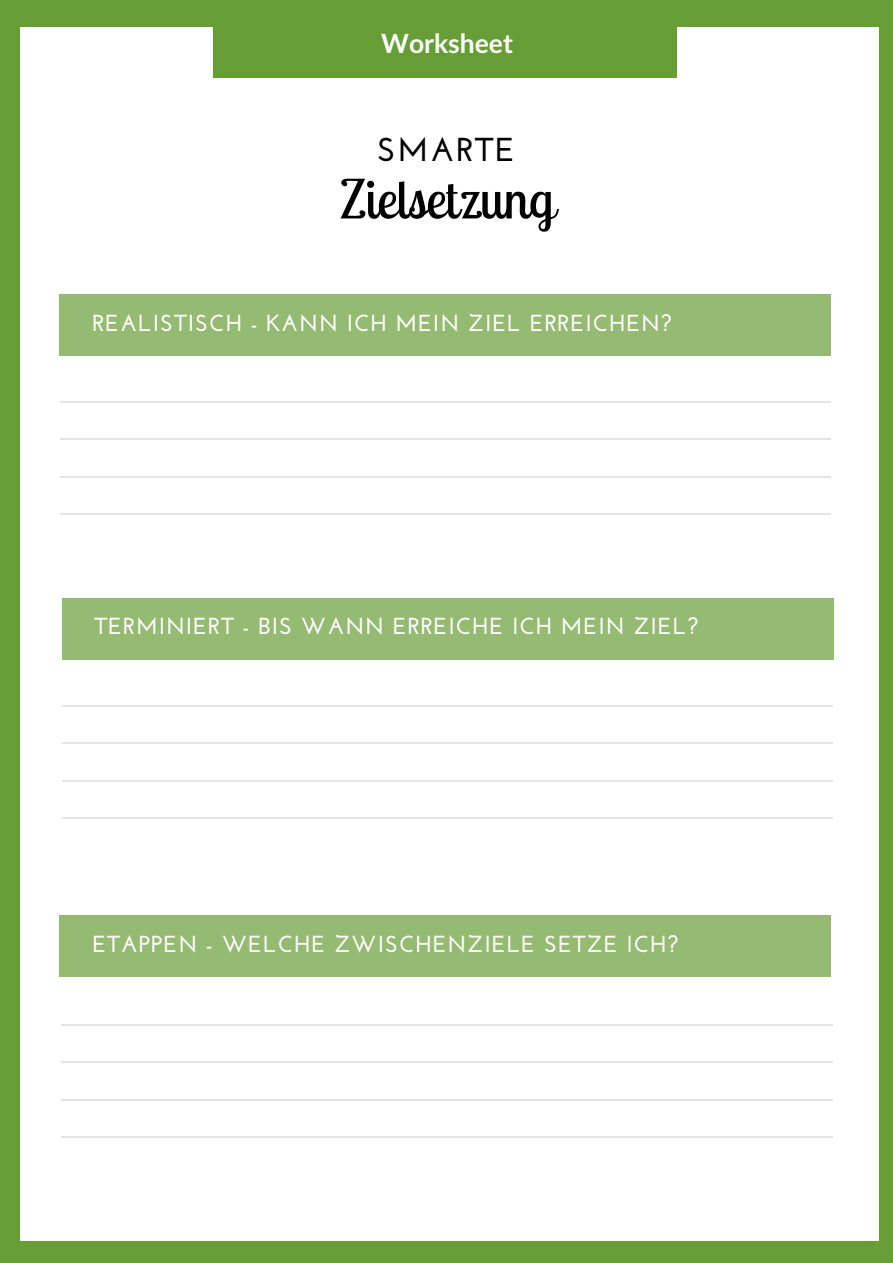
<style>
.page{position:relative;width:893px;height:1263px;background:#679d35}
.page>*{position:absolute;margin:0;border:0;box-sizing:border-box;transform-origin:0 0}
.t1{font:52.95px "Lobster Two";color:#000}
.t2{font:700 33.15px "Josefin Sans";letter-spacing:.05em;color:#000}
.t3{font:700 26.55px "Lato";color:#fff}
.t4{font:700 23.25px "Josefin Sans";letter-spacing:.04em;color:#fff}
</style>
<div class="page">
<div style="left:20px;top:27px;width:858px;height:1214px;background:#fff"></div>
<div style="left:60px;top:294px;width:771px;height:62px;background:#95ba72"></div>
<hr style="left:60px;top:401px;width:49px;height:2px;background:#e4e4e4">
<hr style="left:108px;top:401px;width:133px;height:2px;background:#e4e4e4">
<hr style="left:241px;top:401px;width:133px;height:2px;background:#e4e4e4">
<hr style="left:374px;top:401px;width:132px;height:2px;background:#e4e4e4">
<hr style="left:506px;top:401px;width:133px;height:2px;background:#e4e4e4">
<hr style="left:639px;top:401px;width:133px;height:2px;background:#e4e4e4">
<svg style="left:772px;top:401px;width:10px;height:2px"></svg>
<hr style="left:782px;top:401px;width:48px;height:2px;background:#e4e4e4">
<hr style="left:782px;top:438px;width:48px;height:2px;background:#e4e4e4">
<hr style="left:782px;top:476px;width:48px;height:1px;background:#e4e4e4">
<hr style="left:782px;top:513px;width:48px;height:2px;background:#e4e4e4">
<hr style="left:60px;top:438px;width:49px;height:2px;background:#e4e4e4">
<hr style="left:60px;top:476px;width:49px;height:1px;background:#e4e4e4">
<hr style="left:60px;top:513px;width:49px;height:2px;background:#e4e4e4">
<hr style="left:108px;top:438px;width:133px;height:2px;background:#e4e4e4">
<hr style="left:108px;top:476px;width:133px;height:1px;background:#e4e4e4">
<hr style="left:108px;top:513px;width:133px;height:2px;background:#e4e4e4">
<hr style="left:241px;top:438px;width:133px;height:2px;background:#e4e4e4">
<hr style="left:241px;top:476px;width:133px;height:1px;background:#e4e4e4">
<hr style="left:241px;top:513px;width:133px;height:2px;background:#e4e4e4">
<hr style="left:374px;top:438px;width:132px;height:2px;background:#e4e4e4">
<hr style="left:374px;top:476px;width:132px;height:1px;background:#e4e4e4">
<hr style="left:374px;top:513px;width:132px;height:2px;background:#e4e4e4">
<hr style="left:506px;top:438px;width:133px;height:2px;background:#e4e4e4">
<hr style="left:506px;top:476px;width:133px;height:1px;background:#e4e4e4">
<hr style="left:506px;top:513px;width:133px;height:2px;background:#e4e4e4">
<hr style="left:639px;top:438px;width:133px;height:2px;background:#e4e4e4">
<hr style="left:639px;top:476px;width:133px;height:1px;background:#e4e4e4">
<hr style="left:639px;top:513px;width:133px;height:2px;background:#e4e4e4">
<svg style="left:772px;top:438px;width:10px;height:2px"></svg>
<svg style="left:772px;top:513px;width:10px;height:2px"></svg>
<div style="left:62px;top:598px;width:771px;height:62px;background:#95ba72"></div>
<hr style="left:62px;top:705px;width:49px;height:2px;background:#e4e4e4">
<hr style="left:110px;top:705px;width:133px;height:2px;background:#e4e4e4">
<hr style="left:243px;top:705px;width:133px;height:2px;background:#e4e4e4">
<hr style="left:376px;top:705px;width:133px;height:2px;background:#e4e4e4">
<hr style="left:508px;top:705px;width:133px;height:2px;background:#e4e4e4">
<hr style="left:641px;top:705px;width:133px;height:2px;background:#e4e4e4">
<svg style="left:774px;top:705px;width:10px;height:2px"></svg>
<hr style="left:784px;top:705px;width:49px;height:2px;background:#e4e4e4">
<hr style="left:784px;top:742px;width:49px;height:2px;background:#e4e4e4">
<hr style="left:784px;top:780px;width:49px;height:1px;background:#e4e4e4">
<hr style="left:784px;top:817px;width:49px;height:2px;background:#e4e4e4">
<hr style="left:62px;top:742px;width:49px;height:2px;background:#e4e4e4">
<hr style="left:62px;top:780px;width:49px;height:1px;background:#e4e4e4">
<hr style="left:62px;top:817px;width:49px;height:2px;background:#e4e4e4">
<hr style="left:110px;top:742px;width:133px;height:2px;background:#e4e4e4">
<hr style="left:110px;top:780px;width:133px;height:1px;background:#e4e4e4">
<hr style="left:110px;top:817px;width:133px;height:2px;background:#e4e4e4">
<hr style="left:243px;top:742px;width:133px;height:2px;background:#e4e4e4">
<hr style="left:243px;top:780px;width:133px;height:1px;background:#e4e4e4">
<hr style="left:243px;top:817px;width:133px;height:2px;background:#e4e4e4">
<hr style="left:376px;top:742px;width:133px;height:2px;background:#e4e4e4">
<hr style="left:376px;top:780px;width:133px;height:1px;background:#e4e4e4">
<hr style="left:376px;top:817px;width:133px;height:2px;background:#e4e4e4">
<hr style="left:508px;top:742px;width:133px;height:2px;background:#e4e4e4">
<hr style="left:508px;top:780px;width:133px;height:1px;background:#e4e4e4">
<hr style="left:508px;top:817px;width:133px;height:2px;background:#e4e4e4">
<hr style="left:641px;top:742px;width:133px;height:2px;background:#e4e4e4">
<hr style="left:641px;top:780px;width:133px;height:1px;background:#e4e4e4">
<hr style="left:641px;top:817px;width:133px;height:2px;background:#e4e4e4">
<svg style="left:774px;top:742px;width:10px;height:2px"></svg>
<svg style="left:774px;top:817px;width:10px;height:2px"></svg>
<div style="left:60px;top:915px;width:771px;height:62px;background:#95ba72"></div>
<hr style="left:61px;top:1024px;width:49px;height:2px;background:#e4e4e4">
<hr style="left:109px;top:1024px;width:133px;height:2px;background:#e4e4e4">
<hr style="left:242px;top:1024px;width:133px;height:2px;background:#e4e4e4">
<hr style="left:374px;top:1024px;width:133px;height:2px;background:#e4e4e4">
<hr style="left:507px;top:1024px;width:133px;height:2px;background:#e4e4e4">
<hr style="left:640px;top:1024px;width:133px;height:2px;background:#e4e4e4">
<svg style="left:773px;top:1024px;width:11px;height:2px"></svg>
<hr style="left:784px;top:1024px;width:49px;height:2px;background:#e4e4e4">
<hr style="left:784px;top:1061px;width:49px;height:2px;background:#e4e4e4">
<hr style="left:784px;top:1099px;width:49px;height:1px;background:#e4e4e4">
<hr style="left:784px;top:1136px;width:49px;height:2px;background:#e4e4e4">
<hr style="left:61px;top:1061px;width:49px;height:2px;background:#e4e4e4">
<hr style="left:61px;top:1099px;width:49px;height:1px;background:#e4e4e4">
<hr style="left:61px;top:1136px;width:49px;height:2px;background:#e4e4e4">
<hr style="left:109px;top:1061px;width:133px;height:2px;background:#e4e4e4">
<hr style="left:109px;top:1099px;width:133px;height:1px;background:#e4e4e4">
<hr style="left:109px;top:1136px;width:133px;height:2px;background:#e4e4e4">
<hr style="left:242px;top:1061px;width:133px;height:2px;background:#e4e4e4">
<hr style="left:242px;top:1099px;width:133px;height:1px;background:#e4e4e4">
<hr style="left:242px;top:1136px;width:133px;height:2px;background:#e4e4e4">
<hr style="left:374px;top:1061px;width:133px;height:2px;background:#e4e4e4">
<hr style="left:374px;top:1099px;width:133px;height:1px;background:#e4e4e4">
<hr style="left:374px;top:1136px;width:133px;height:2px;background:#e4e4e4">
<hr style="left:507px;top:1061px;width:133px;height:2px;background:#e4e4e4">
<hr style="left:507px;top:1099px;width:133px;height:1px;background:#e4e4e4">
<hr style="left:507px;top:1136px;width:133px;height:2px;background:#e4e4e4">
<hr style="left:640px;top:1061px;width:133px;height:2px;background:#e4e4e4">
<hr style="left:640px;top:1099px;width:133px;height:1px;background:#e4e4e4">
<hr style="left:640px;top:1136px;width:133px;height:2px;background:#e4e4e4">
<svg style="left:773px;top:1061px;width:11px;height:2px"></svg>
<svg style="left:773px;top:1136px;width:11px;height:2px"></svg>
<div style="left:213px;top:16px;width:464px;height:62px;background:#679d35"></div>
<p class="t3" style="left:381px;top:24px;width:133px">Worksheet</p>
<h2 class="t2" style="left:377px;top:130px;width:139px">SMARTE</h2>
<h1 class="t1" style="left:340px;top:165px;width:216px">Zielsetzung</h1>
<p class="t4" style="left:92px;top:309px;width:581px">REALISTISCH - KANN ICH MEIN ZIEL ERREICHEN?</p>
<p class="t4" style="left:95px;top:612px;width:605px">TERMINIERT - BIS WANN ERREICHE ICH MEIN ZIEL?</p>
<p class="t4" style="left:92px;top:930px;width:587px">ETAPPEN - WELCHE ZWISCHENZIELE SETZE ICH?</p>
</div>
